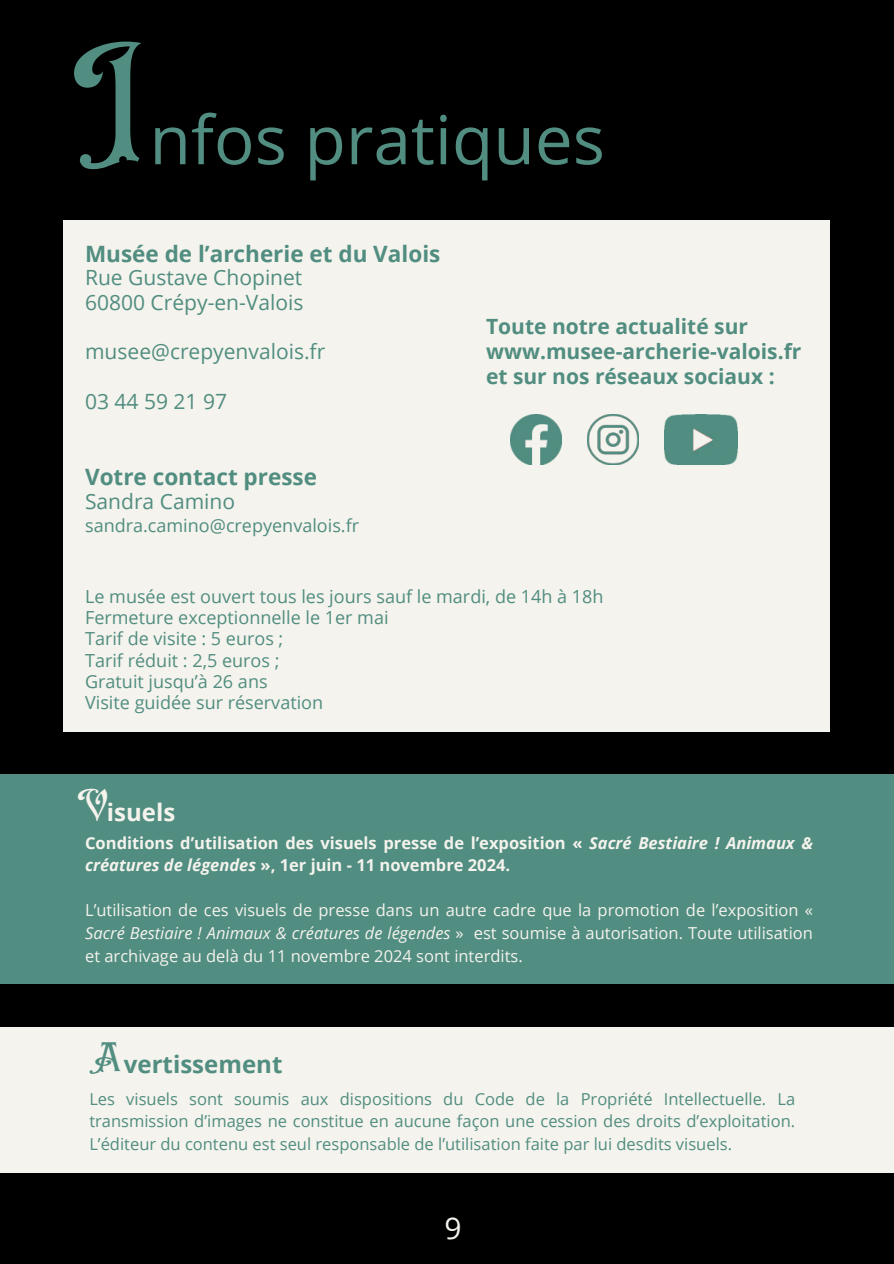
<style>
.page{position:relative;width:894px;height:1264px;background:#fff}
.page>*{position:absolute;margin:0;border:0;box-sizing:border-box;transform-origin:0 0}
.t1{font:152.1px "EFCO Brookshire";color:#518d80}
.t2{font:67.5px "Open Sans";color:#518d80}
.t3{font:30px "Open Sans";color:#f4f3ed}
.t4{font:700 24px "Open Sans";color:#518d80}
.t5{font:700 24px "Open Sans";color:#f4f3ed}
.t6{font:700 22.5px "Open Sans";color:#518d80}
.t7{font:21px/24.8px "Open Sans";color:#518d80}
.t8{font:700 21px/24.8px "Open Sans";color:#518d80}
.t9{font:18px/21.3px "Open Sans";color:#518d80}
.t10{font:16.5px/22.5px "Open Sans";color:#518d80;text-align:justify}
.t11{font:16.5px/22.5px "Open Sans";color:#f4f3ed;text-align:justify}
.t12{font:700 16.5px/22.5px "Open Sans";color:#f4f3ed}
.s1{font-style:italic}
</style>
<div class="page">
<div style="left:0;top:0;width:893px;height:1263px;background:#000"></div>
<div style="left:0;top:774px;width:893px;height:209px;background:#518d80"></div>
<div style="left:63px;top:221px;width:767px;height:510px;background:#f4f3ed"></div>
<div style="left:0;top:1026px;width:893px;height:146px;background:#f4f3ed"></div>
<img style="left:511px;top:414px;width:50px;height:51px">
<img style="left:587px;top:414px;width:50px;height:51px">
<img style="left:664px;top:414px;width:73px;height:51px">
<h1 class="t1" style="left:72px;top:7px;width:71px">I</h1>
<h2 class="t2" style="left:149px;top:93px;width:457px">nfos pratiques</h2>
<h3 class="t6" style="left:85px;top:237px;width:356px">Musée de l’archerie et du Valois</h3>
<p class="t7" style="left:85px;top:264px;width:220px">Rue Gustave Chopinet<br>60800 Crépy-en-Valois</p>
<p class="t7" style="left:85px;top:339px;width:242px">musee@crepyenvalois.fr</p>
<p class="t7" style="left:85px;top:388px;width:143px">03 44 59 21 97</p>
<h3 class="t6" style="left:85px;top:461px;width:233px">Votre contact presse</h3>
<p class="t7" style="left:85px;top:488px;width:151px">Sandra Camino</p>
<p class="t9" style="left:85px;top:514px;width:275px">sandra.camino@crepyenvalois.fr</p>
<p class="t8" style="left:486px;top:313px;width:317px">Toute notre actualité sur www.musee-archerie-valois.fr et sur nos réseaux sociaux :</p>
<p class="t9" style="left:85px;top:585px;width:520px">Le musée est ouvert tous les jours sauf le mardi, de 14h à 18h<br>Fermeture exceptionnelle le 1er mai<br>Tarif de visite : 5 euros ;<br>Tarif réduit : 2,5 euros ;<br>Gratuit jusqu’à 26 ans<br>Visite guidée sur réservation</p>
<h3 class="t5" style="left:77px;top:795px;width:99px"><sup>V</sup>isuels</h3>
<p class="t12" style="left:85px;top:831px;width:729px">Conditions d’utilisation des visuels presse de l’exposition « <span class="s1">Sacré Bestiaire ! Animaux &amp; créatures de légendes</span> », 1er juin - 11 novembre 2024.</p>
<p class="t11" style="left:85px;top:898px;width:729px">L’utilisation de ces visuels de presse dans un autre cadre que la promotion de l’exposition « <span class="s1">Sacré Bestiaire ! Animaux &amp; créatures de légendes</span> » est soumise à autorisation. Toute utilisation et archivage au delà du 11 novembre 2024 sont interdits.</p>
<h3 class="t4" style="left:94px;top:1047px;width:190px"><sup>A</sup>vertissement</h3>
<p class="t10" style="left:89px;top:1086px;width:707px">Les visuels sont soumis aux dispositions du Code de la Propriété Intellectuelle. La transmission d’images ne constitue en aucune façon une cession des droits d’exploitation.<br>L’éditeur du contenu est seul responsable de l’utilisation faite par lui desdits visuels.</p>
<h3 class="t3" style="left:444px;top:1207px;width:19px">9</h3>
</div>
